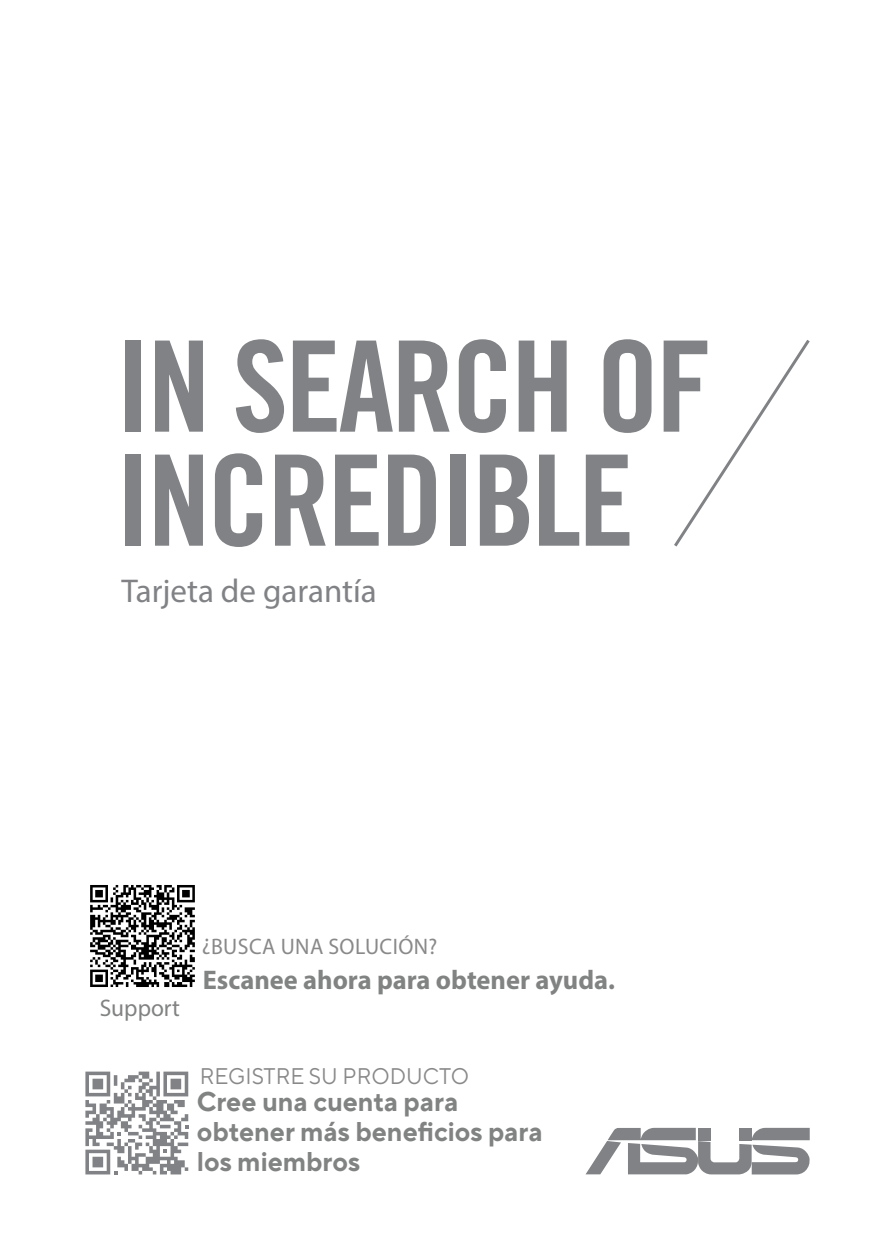
<style>
.page{position:relative;width:893px;height:1259px;background:#fff}
.page>*{position:absolute;margin:0;border:0;box-sizing:border-box;transform-origin:0 0}
.t1{font:33px "Myriad Pro";color:#808285}
.t2{font:700 27px/30px "TT Norms Pro";color:#818382}
.t3{font:700 27px "Myriad Pro";color:#818382}
.t4{font:24px "Myriad Pro";color:#818382}
.t5{font:22.5px "TT Norms Pro";color:#898989}
.t6{font:22.5px "Myriad Pro";letter-spacing:.02em;color:#898989}
</style>
<div class="page">
<div style="left:125px;top:340px;width:16px;height:92px;background:#808285"></div>
<svg style="left:155px;top:340px;width:48px;height:92px"></svg>
<svg style="left:236px;top:339px;width:48px;height:94px"></svg>
<svg style="left:293px;top:340px;width:100px;height:92px"></svg>
<svg style="left:399px;top:340px;width:51px;height:92px"></svg>
<svg style="left:459px;top:339px;width:47px;height:94px"></svg>
<svg style="left:519px;top:340px;width:48px;height:92px"></svg>
<svg style="left:604px;top:339px;width:47px;height:94px"></svg>
<div style="left:125px;top:454px;width:16px;height:92px;background:#808285"></div>
<svg style="left:155px;top:454px;width:48px;height:92px"></svg>
<svg style="left:215px;top:453px;width:47px;height:94px"></svg>
<svg style="left:275px;top:454px;width:51px;height:92px"></svg>
<svg style="left:335px;top:454px;width:44px;height:92px"></svg>
<svg style="left:388px;top:454px;width:48px;height:92px"></svg>
<div style="left:450px;top:454px;width:16px;height:92px;background:#808285"></div>
<svg style="left:480px;top:454px;width:49px;height:92px"></svg>
<svg style="left:539px;top:454px;width:40px;height:92px"></svg>
<svg style="left:586px;top:454px;width:43px;height:92px"></svg>
<svg style="left:664px;top:340px;width:146px;height:206px"></svg>
<svg style="left:85px;top:1071px;width:103px;height:103px"></svg>
<svg style="left:586px;top:1127px;width:224px;height:47px"></svg>
<img style="left:90px;top:885px;width:105px;height:102px">
<p class="t1" style="left:122px;top:571px;width:257px">Tarjeta de garantía</p>
<p class="t4" style="left:100px;top:993px;width:82px">Support</p>
<p class="t6" style="left:202px;top:932px;width:237px">¿BUSCA UNA SOLUCIÓN?</p>
<p class="t3" style="left:203px;top:962px;width:414px">Escanee ahora para obtener ayuda.</p>
<p class="t5" style="left:200px;top:1060px;width:271px">REGISTRE SU PRODUCTO</p>
<p class="t2" style="left:197px;top:1085px;width:348px">Cree una cuenta para obtener más beneficios para los miembros</p>
</div>
